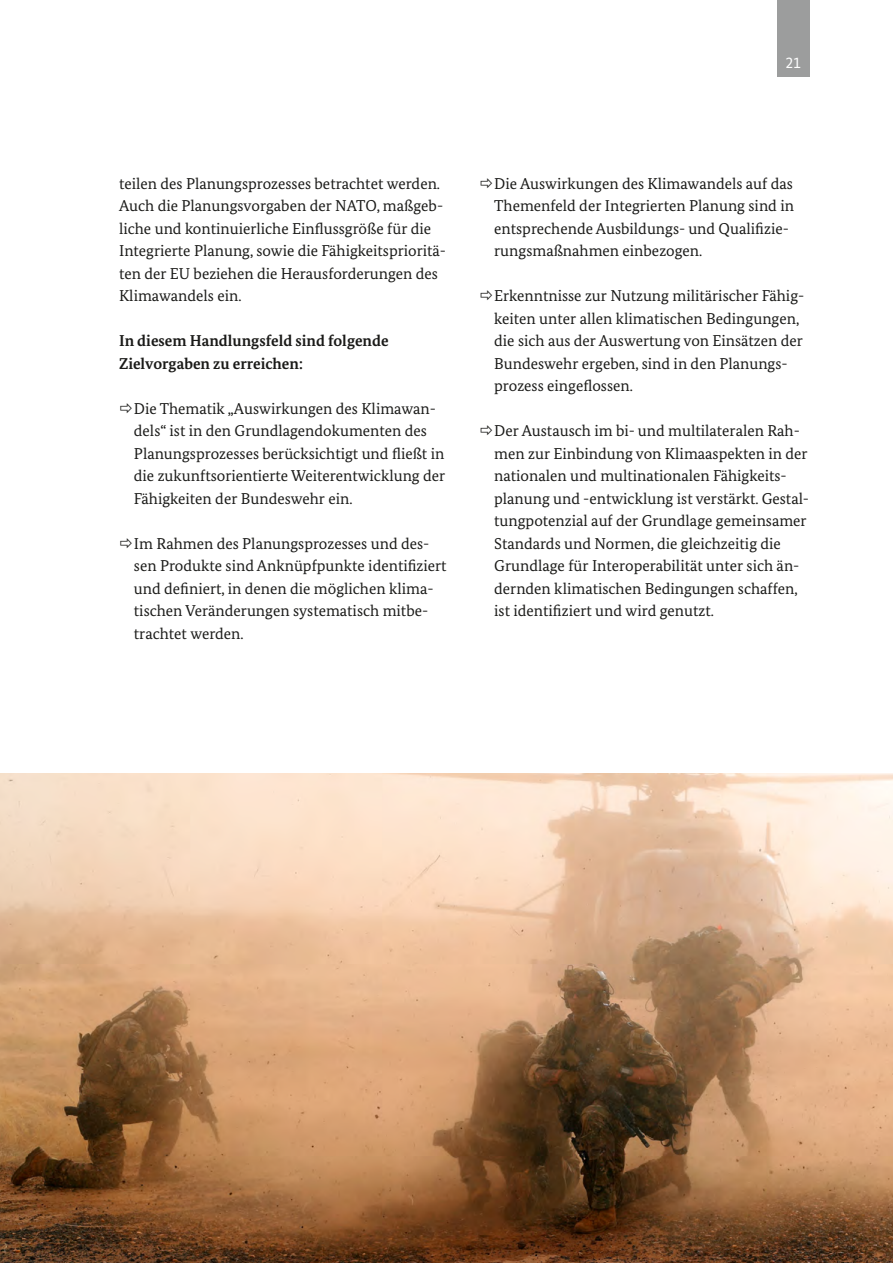
<style>
.page{position:relative;width:893px;height:1263px;background:#fff}
.page>*{position:absolute;margin:0;border:0;box-sizing:border-box;transform-origin:0 0}
.t1{font:15.75px/22.5px "Bundes Serif";color:#1a1a18}
.t2{font:700 15.75px/22.5px "Bundes Serif";color:#1a1a18}
.t3{font:15.75px "Bundes Sans";color:#fff}
</style>
<div class="page">
<div style="left:777px;top:0;width:33px;height:77px;background:#9c9d9d"></div>
<img style="left:1px;top:774px;width:892px;height:489px">
<img style="left:0;top:774px;width:1px;height:489px">
<p class="t1" style="left:119px;top:172px;width:328px">teilen des Planungsprozesses betrachtet werden.<br>Auch die Planungsvorgaben der NATO, maßgeb&shy;liche und kontinuierliche Einflussgröße für die Integrierte Planung, sowie die Fähigkeitsprioritä&shy;ten der EU beziehen die Herausforderungen des Klimawandels ein.</p>
<p class="t2" style="left:119px;top:329px;width:271px">In diesem Handlungsfeld sind folgende<br>Zielvorgaben zu erreichen:</p>
<p class="t1" style="left:134px;top:397px;width:313px">Die Thematik „Auswirkungen des Klimawan&shy;dels“ ist in den Grundlagendokumenten des Planungsprozesses berücksichtigt und fließt in die zukunftsorientierte Weiterentwicklung der Fähigkeiten der Bundeswehr ein.</p>
<p class="t1" style="left:134px;top:532px;width:314px">Im Rahmen des Planungsprozesses und des&shy;sen Produkte sind Anknüpfpunkte identifiziert und definiert, in denen die möglichen klima&shy;tischen Veränderungen systematisch mitbe&shy;trachtet werden.</p>
<p class="t3" style="left:785px;top:53px;width:17px">21</p>
<p class="t1" style="left:494px;top:172px;width:301px">Die Auswirkungen des Klimawandels auf das Themenfeld der Integrierten Planung sind in entsprechende Ausbildungs- und Qualifizie&shy;rungsmaßnahmen einbezogen.</p>
<p class="t1" style="left:494px;top:284px;width:312px">Erkenntnisse zur Nutzung militärischer Fähig&shy;keiten unter allen klimatischen Bedingungen, die sich aus der Auswertung von Einsätzen der Bundeswehr ergeben, sind in den Planungs&shy;prozess eingeflossen.</p>
<p class="t1" style="left:494px;top:419px;width:316px">Der Austausch im bi- und multilateralen Rah&shy;men zur Einbindung von Klimaaspekten in der nationalen und multinationalen Fähigkeits&shy;planung und -entwicklung ist verstärkt. Gestal&shy;tungpotenzial auf der Grundlage gemeinsamer Standards und Normen, die gleichzeitig die Grundlage für Interoperabilität unter sich än&shy;dernden klimatischen Bedingungen schaffen, ist identifiziert und wird genutzt.</p>
</div>
